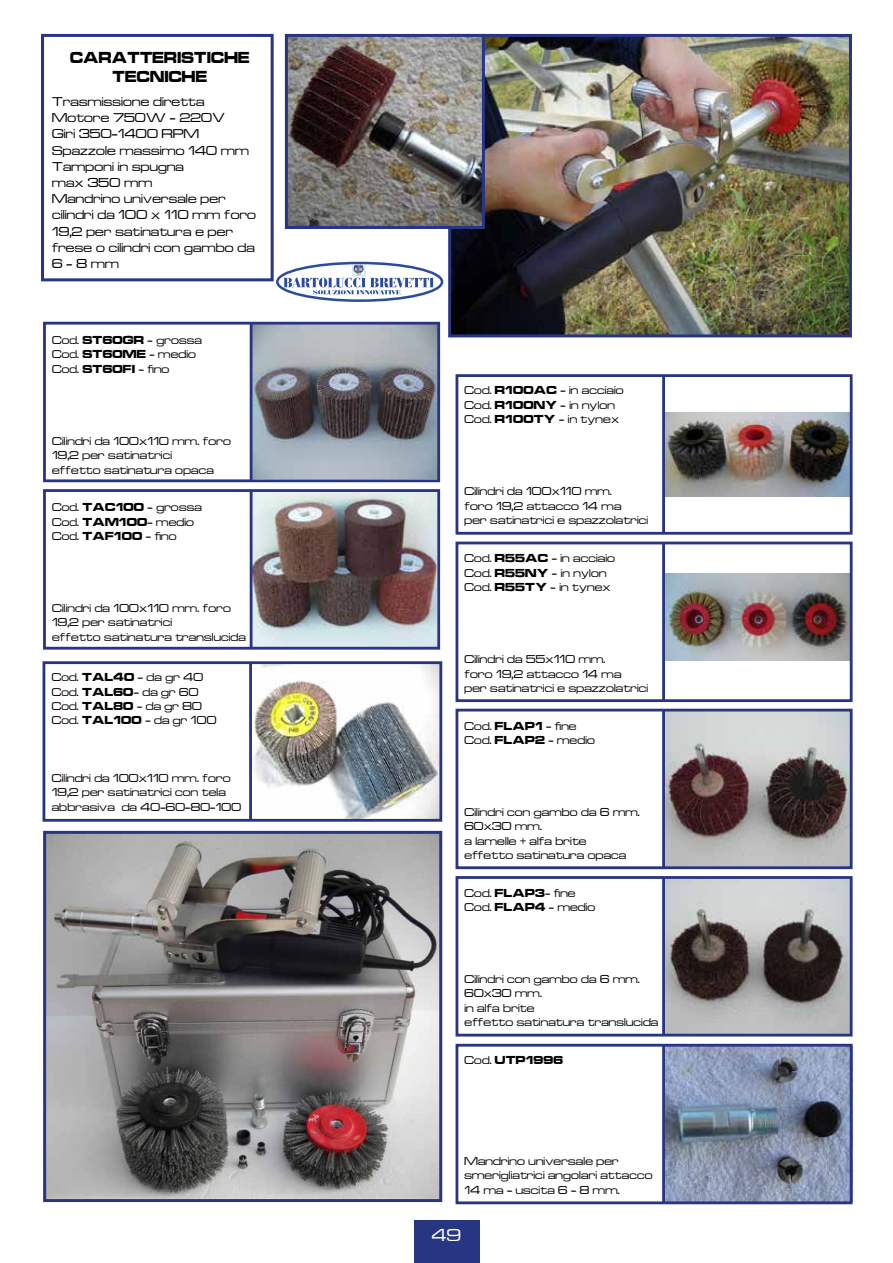
<style>
.page{position:relative;width:893px;height:1263px;background:#fff}
.page>*{position:absolute;margin:0;border:0;box-sizing:border-box;transform-origin:0 0}
.t1{font:18px "Microgramma";color:#fff}
.t2{font:16.5px/19.8px "Microgramma Bld";color:#000;text-align:center;scale:.88 1}
.t3{font:13.5px/16.2px "Microgramma";color:#000}
.t4{font:12px/14.4px "Microgramma";color:#000}
.t5{font:12px "Microgramma Bld";color:#000}
.s1{font-family:"Microgramma Bld"}
.s2{font-family:"Microgramma"}
</style>
<div class="page">
<div style="left:415px;top:1220px;width:65px;height:43px;background:#283583"></div>
<img style="left:252px;top:665px;width:186px;height:153px">
<div style="left:43px;top:661px;width:399px;height:161px;border:3px solid #283583"></div>
<img style="left:665px;top:573px;width:184px;height:87px">
<img style="left:665px;top:413px;width:184px;height:83px">
<div style="left:41px;top:34px;width:233px;height:247px;border:3px solid #283583"></div>
<img style="left:47px;top:835px;width:391px;height:363px">
<div style="left:43px;top:831px;width:399px;height:371px;border:3px solid #283583"></div>
<img style="left:452px;top:38px;width:396px;height:295px">
<div style="left:448px;top:34px;width:404px;height:303px;border:3px solid #283583"></div>
<svg style="left:277px;top:263px;width:165px;height:38px"></svg>
<div style="left:276px;top:262px;width:167px;height:40px;border:3px solid #2b4b9b;border-radius:50%"></div>
<svg style="left:283px;top:264px;width:151px;height:30px"></svg>
<img style="left:289px;top:38px;width:192px;height:187px">
<div style="left:285px;top:34px;width:200px;height:195px;border:3px solid #283583"></div>
<img style="left:665px;top:1048px;width:184px;height:152px">
<img style="left:665px;top:713px;width:184px;height:152px">
<img style="left:665px;top:880px;width:184px;height:152px">
<div style="left:456px;top:374px;width:397px;height:161px;border:3px solid #283583"></div>
<div style="left:456px;top:709px;width:397px;height:160px;border:3px solid #283583"></div>
<div style="left:456px;top:542px;width:397px;height:160px;border:3px solid #283583"></div>
<div style="left:456px;top:876px;width:397px;height:160px;border:3px solid #283583"></div>
<div style="left:456px;top:1044px;width:397px;height:160px;border:3px solid #283583"></div>
<hr style="left:662px;top:376px;width:3px;height:157px;background:#283583">
<hr style="left:662px;top:710px;width:3px;height:157px;background:#283583">
<hr style="left:662px;top:543px;width:3px;height:157px;background:#283583">
<hr style="left:662px;top:878px;width:3px;height:157px;background:#283583">
<hr style="left:662px;top:1045px;width:3px;height:157px;background:#283583">
<img style="left:253px;top:326px;width:183px;height:152px">
<img style="left:252px;top:493px;width:184px;height:153px">
<div style="left:43px;top:322px;width:397px;height:160px;border:3px solid #283583"></div>
<div style="left:43px;top:489px;width:397px;height:161px;border:3px solid #283583"></div>
<hr style="left:250px;top:324px;width:2px;height:156px;background:#283583">
<hr style="left:250px;top:491px;width:2px;height:157px;background:#283583">
<hr style="left:249px;top:663px;width:3px;height:157px;background:#283583">
<h2 class="t2" style="left:70px;top:47px;width:206px">CARATTERISTICHE<br>TECNICHE</h2>
<p class="t3" style="left:52px;top:93px;width:206px">Trasmissione diretta<br>Motore 750W - 220V<br>Giri 350-1400 RPM<br>Spazzole massimo 140 mm<br>Tamponi in spugna<br>max 350 mm<br>Mandrino universale per cilindri da 100 x 110 mm foro<br>19,2 per satinatura e per frese o cilindri con gambo da<br>6 - 8 mm</p>
<p class="t4" style="left:52px;top:332px;width:152px">Cod. <span class="s1">ST60GR</span> - grossa<br>Cod. <span class="s1">ST60ME</span> - medio<br>Cod. <span class="s1">ST60FI</span> - fino</p>
<p class="t4" style="left:52px;top:433px;width:181px">Cilindri da 100x110 mm. foro<br>19,2 per satinatrici<br>effetto satinatura opaca</p>
<p class="t4" style="left:52px;top:500px;width:152px">Cod. <span class="s1">TAC100</span> - grossa<br>Cod. <span class="s1">TAM100</span>- medio<br>Cod. <span class="s1">TAF100</span> - fino</p>
<p class="t4" style="left:52px;top:600px;width:196px">Cilindri da 100x110 mm. foro<br>19,2 per satinatrici<br>effetto satinatura translucida</p>
<p class="t4" style="left:52px;top:670px;width:166px">Cod. <span class="s1">TAL40</span> - da gr 40<br>Cod. <span class="s1">TAL60</span>- da gr 60<br>Cod. <span class="s1">TAL80</span> - da gr 80<br>Cod. <span class="s1">TAL100</span> - da gr 100</p>
<p class="t4" style="left:52px;top:770px;width:191px">Cilindri da 100x110 mm. foro<br>19,2 per satinatrici con tela abbrasiva da 40-60-80-100</p>
<p class="t4" style="left:464px;top:383px;width:161px">Cod. <span class="s1">R100AC</span> - in acciaio<br>Cod. <span class="s1">R100NY</span> - in nylon<br>Cod. <span class="s1">R100TY</span> - in tynex</p>
<p class="t4" style="left:464px;top:484px;width:185px">Cilindri da 100x110 mm.<br>foro 19,2 attacco 14 ma<br>per satinatrici e spazzolatrici</p>
<p class="t4" style="left:464px;top:551px;width:152px">Cod. <span class="s1">R55AC</span> - in acciaio<br>Cod. <span class="s1">R55NY</span> - in nylon<br>Cod. <span class="s1">R55TY</span> - in tynex</p>
<p class="t4" style="left:464px;top:652px;width:185px">Cilindri da 55x110 mm.<br>foro 19,2 attacco 14 ma<br>per satinatrici e spazzolatrici</p>
<p class="t4" style="left:464px;top:718px;width:132px">Cod. <span class="s1">FLAP1</span> - fine<br>Cod. <span class="s1">FLAP2</span> - medio</p>
<p class="t4" style="left:464px;top:804px;width:177px">Cilindri con gambo da 6 mm.<br>60x30 mm.<br>a lamelle + alfa brite<br>effetto satinatura opaca</p>
<p class="t4" style="left:464px;top:885px;width:133px">Cod. <span class="s1">FLAP3</span>- fine<br>Cod. <span class="s1">FLAP4</span> - medio</p>
<p class="t4" style="left:464px;top:971px;width:196px">Cilindri con gambo da 6 mm.<br>60x30 mm.<br>in alfa brite<br>effetto satinatura translucida</p>
<p class="t5" style="left:464px;top:1052px;width:100px"><span class="s2">Cod.</span> UTP1996</p>
<p class="t4" style="left:464px;top:1153px;width:190px">Mandrino universale per smerigliatrici angolari attacco<br>14 ma - uscita 6 - 8 mm.</p>
<h1 class="t1" style="left:432px;top:1223px;width:31px">49</h1>
</div>
